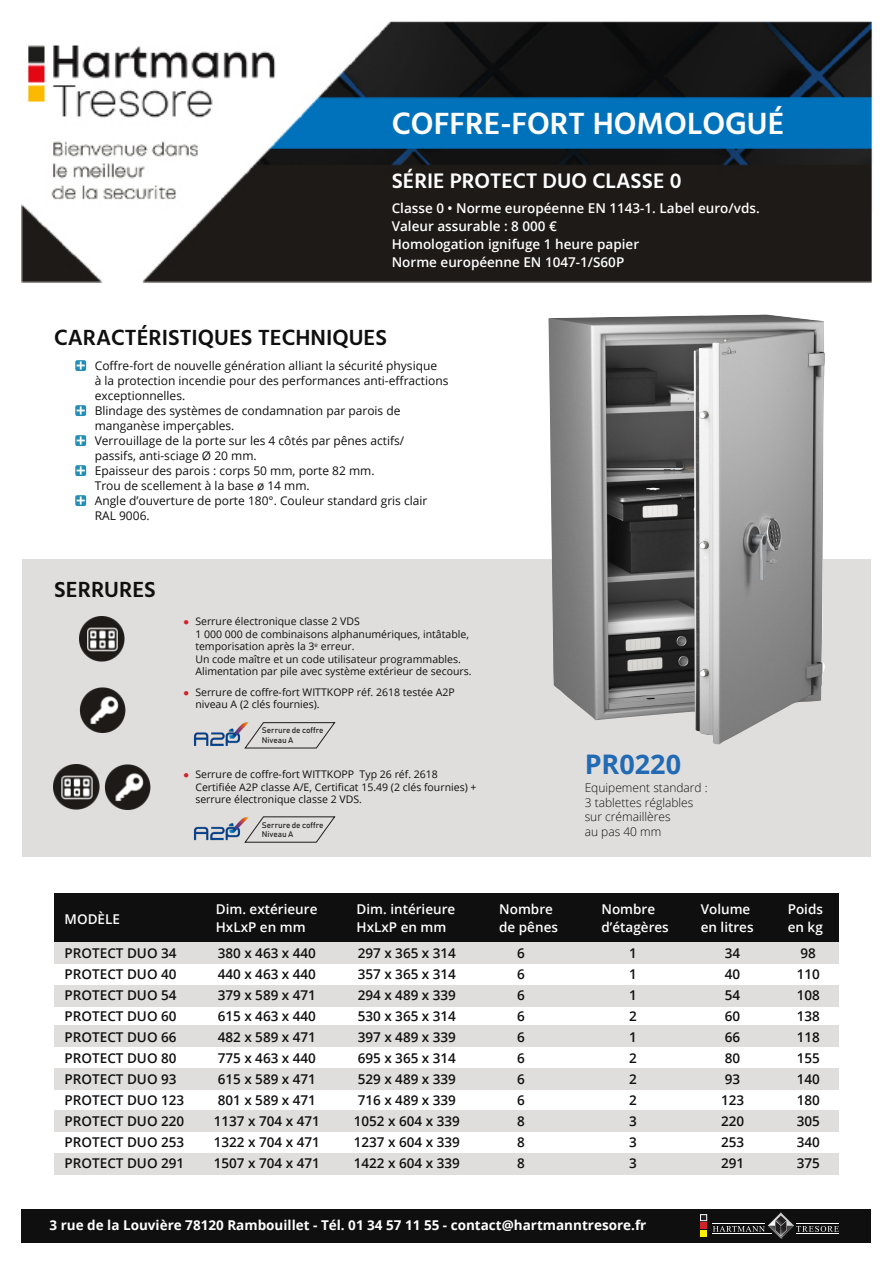
<style>
.page{position:relative;width:893px;height:1263px;background:#fff}
.page>*{position:absolute;margin:0;border:0;box-sizing:border-box;transform-origin:0 0}
.t1{font:600 31.5px "Hind Vadodara";color:#fff}
.t2{font:700 27px "Open Sans";color:#226ab4}
.t3{font:600 22.5px "Hind Vadodara";color:#0f0f0f}
.t4{font:600 21.6px "Hind Vadodara";color:#fff}
.t5{font:600 13.5px/21px "Open Sans";color:#0f0f0f;text-align:justify}
.t6{font:600 13.5px/18px "Open Sans";color:#fff}
.t7{font:700 13.5px "Open Sans";color:#fff}
.t8{font:12px/15px "Open Sans";color:#0f0f0f}
.t9{font:300 12px "Open Sans";color:#0f0f0f}
.t10{font:10.5px/12.6px "Open Sans";color:#0f0f0f}
.t11{font:8.1px "Bahnschrift 400 100";color:#231f20}
.s1{color:#d1232a}
</style>
<div class="page">
<div style="left:54px;top:942px;width:785px;height:22px;background:#e0dedd"></div>
<div style="left:54px;top:985px;width:785px;height:21px;background:#e0dedd"></div>
<div style="left:54px;top:1025px;width:785px;height:22px;background:#e0dedd"></div>
<div style="left:54px;top:1068px;width:785px;height:21px;background:#e0dedd"></div>
<div style="left:54px;top:1110px;width:785px;height:22px;background:#e0dedd"></div>
<div style="left:54px;top:1153px;width:785px;height:21px;background:#e0dedd"></div>
<div style="left:22px;top:559px;width:849px;height:298px;background:#e0dedd"></div>
<div style="left:21px;top:1209px;width:850px;height:33px;background:#0f0f0f"></div>
<img style="left:21px;top:21px;width:852px;height:261px">
<svg style="left:75px;top:360px;width:11px;height:11px"></svg>
<svg style="left:77px;top:361px;width:8px;height:9px"></svg>
<svg style="left:75px;top:405px;width:11px;height:11px"></svg>
<svg style="left:77px;top:406px;width:8px;height:9px"></svg>
<svg style="left:75px;top:435px;width:11px;height:11px"></svg>
<svg style="left:77px;top:436px;width:8px;height:9px"></svg>
<svg style="left:75px;top:465px;width:11px;height:11px"></svg>
<svg style="left:77px;top:466px;width:8px;height:9px"></svg>
<svg style="left:75px;top:495px;width:11px;height:11px"></svg>
<svg style="left:77px;top:496px;width:8px;height:9px"></svg>
<img style="left:80px;top:616px;width:45px;height:45px">
<img style="left:54px;top:764px;width:45px;height:46px">
<svg style="left:713px;top:1213px;width:126px;height:25px"></svg>
<hr style="left:713px;top:1233px;width:59px;height:1px;background:#fff">
<hr style="left:796px;top:1233px;width:43px;height:1px;background:#fff">
<hr style="left:713px;top:1224px;width:52px;height:1px;background:#fff">
<hr style="left:796px;top:1224px;width:43px;height:1px;background:#fff">
<div style="left:700px;top:1214px;width:7px;height:6px;background:#231f20"></div>
<div style="left:700px;top:1214px;width:7px;height:7px;border:1px solid #fff"></div>
<div style="left:700px;top:1223px;width:7px;height:6px;background:#d1232a"></div>
<div style="left:700px;top:1230px;width:7px;height:6px;background:#fff101"></div>
<div style="left:54px;top:893px;width:785px;height:49px;background:#0f0f0f"></div>
<img style="left:548px;top:314px;width:277px;height:430px">
<img style="left:79px;top:688px;width:46px;height:45px">
<img style="left:105px;top:764px;width:46px;height:46px">
<svg style="left:244px;top:722px;width:92px;height:27px"></svg>
<img style="left:194px;top:722px;width:61px;height:25px">
<svg style="left:244px;top:816px;width:92px;height:27px"></svg>
<img style="left:194px;top:816px;width:61px;height:25px">
<p class="t1" style="left:392px;top:100px;width:394px">COFFRE-FORT HOMOLOGUÉ</p>
<p class="t4" style="left:392px;top:164px;width:291px">SÉRIE PROTECT DUO CLASSE 0</p>
<p class="t6" style="left:392px;top:199px;width:369px">Classe 0 • Norme européenne EN 1143-1. Label euro/vds.</p>
<p class="t6" style="left:392px;top:217px;width:167px">Valeur assurable : 8 000 €</p>
<p class="t6" style="left:392px;top:235px;width:249px">Homologation ignifuge 1 heure papier</p>
<p class="t6" style="left:392px;top:253px;width:234px">Norme européenne EN 1047-1/S60P</p>
<p class="t3" style="left:54px;top:320px;width:335px">CARACTÉRISTIQUES TECHNIQUES</p>
<p class="t8" style="left:95px;top:358px;width:355px">Coffre-fort de nouvelle génération alliant la sécurité physique<br>à la protection incendie pour des performances anti-effractions exceptionnelles.</p>
<p class="t8" style="left:95px;top:403px;width:307px">Blindage des systèmes de condamnation par parois de</p>
<p class="t8" style="left:95px;top:418px;width:141px">manganèse imperçables.</p>
<p class="t8" style="left:95px;top:433px;width:311px">Verrouillage de la porte sur les 4 côtés par pênes actifs/</p>
<p class="t8" style="left:95px;top:448px;width:163px">passifs, anti-sciage Ø 20 mm.</p>
<p class="t8" style="left:95px;top:463px;width:281px">Epaisseur des parois : corps 50 mm, porte 82 mm.<br>Trou de scellement à la base ø 14 mm.</p>
<p class="t8" style="left:95px;top:493px;width:334px">Angle d’ouverture de porte 180°. Couleur standard gris clair</p>
<p class="t8" style="left:95px;top:508px;width:57px">RAL 9006.</p>
<p class="t3" style="left:54px;top:573px;width:103px">SERRURES</p>
<p class="t10" style="left:183px;top:614px;width:178px"><span class="s1">●</span> Serrure électronique classe 2 VDS</p>
<p class="t10" style="left:195px;top:627px;width:275px">1 000 000 de combinaisons alphanumériques, intâtable,</p>
<p class="t10" style="left:195px;top:640px;width:161px">temporisation après la 3<sup>e</sup> erreur.</p>
<p class="t10" style="left:195px;top:652px;width:267px">Un code maître et un code utilisateur programmables.</p>
<p class="t10" style="left:195px;top:665px;width:278px">Alimentation par pile avec système extérieur de secours.</p>
<p class="t10" style="left:195px;top:685px;width:261px;text-indent:-12px"><span class="s1">●</span> Serrure de coffre-fort WITTKOPP réf. 2618 testée A2P niveau A (2 clés fournies).</p>
<p class="t11" style="left:262px;top:725px;width:63px">Serrure de coffre</p>
<p class="t11" style="left:262px;top:735px;width:33px">Niveau A</p>
<p class="t10" style="left:183px;top:768px;width:256px"><span class="s1">●</span> Serrure de coffre-fort WITTKOPP Typ 26 réf. 2618</p>
<p class="t10" style="left:195px;top:780px;width:283px">Certifiée A2P classe A/E, Certificat 15.49 (2 clés fournies) + serrure électronique classe 2 VDS.</p>
<p class="t11" style="left:262px;top:819px;width:63px">Serrure de coffre</p>
<p class="t11" style="left:262px;top:829px;width:33px">Niveau A</p>
<p class="t6" style="left:65px;top:910px;width:57px">MODÈLE</p>
<p class="t6" style="left:216px;top:900px;width:103px">Dim. extérieure<br>HxLxP en mm</p>
<p class="t6" style="left:357px;top:900px;width:100px">Dim. intérieure<br>HxLxP en mm</p>
<p class="t6" style="left:499px;top:900px;width:55px">Nombre</p>
<p class="t6" style="left:499px;top:918px;width:60px">de pênes</p>
<p class="t5" style="left:65px;top:942px;width:121px;text-align:left">PROTECT DUO 34<br>PROTECT DUO 40<br>PROTECT DUO 54<br>PROTECT DUO 60<br>PROTECT DUO 66<br>PROTECT DUO 80<br>PROTECT DUO 93<br>PROTECT DUO 123<br>PROTECT DUO 220<br>PROTECT DUO 253<br>PROTECT DUO 291</p>
<p class="t5" style="left:218px;top:942px;width:100px">380 x 463 x 440<br>440 x 463 x 440<br>379 x 589 x 471<br>615 x 463 x 440<br>482 x 589 x 471</p>
<p class="t5" style="left:218px;top:1047px;width:100px">775 x 463 x 440</p>
<p class="t5" style="left:218px;top:1068px;width:100px">615 x 589 x 471</p>
<p class="t5" style="left:218px;top:1089px;width:100px">801 x 589 x 471</p>
<p class="t5" style="left:214px;top:1110px;width:108px">1137 x 704 x 471</p>
<p class="t5" style="left:214px;top:1131px;width:108px">1322 x 704 x 471</p>
<p class="t5" style="left:214px;top:1152px;width:108px">1507 x 704 x 471</p>
<p class="t5" style="left:358px;top:942px;width:100px">297 x 365 x 314<br>357 x 365 x 314<br>294 x 489 x 339<br>530 x 365 x 314<br>397 x 489 x 339</p>
<p class="t5" style="left:358px;top:1047px;width:100px">695 x 365 x 314</p>
<p class="t5" style="left:358px;top:1068px;width:100px">529 x 489 x 339</p>
<p class="t5" style="left:358px;top:1089px;width:100px">716 x 489 x 339</p>
<p class="t5" style="left:354px;top:1110px;width:108px">1052 x 604 x 339</p>
<p class="t5" style="left:354px;top:1131px;width:108px">1237 x 604 x 339</p>
<p class="t5" style="left:354px;top:1152px;width:108px">1422 x 604 x 339</p>
<p class="t5" style="left:517px;top:942px;width:9px">6</p>
<p class="t5" style="left:517px;top:963px;width:9px">6</p>
<p class="t5" style="left:517px;top:984px;width:9px">6</p>
<p class="t5" style="left:517px;top:1005px;width:9px">6</p>
<p class="t5" style="left:517px;top:1026px;width:9px">6</p>
<p class="t5" style="left:517px;top:1047px;width:9px">6</p>
<p class="t5" style="left:517px;top:1068px;width:9px">6</p>
<p class="t5" style="left:517px;top:1089px;width:9px">6</p>
<p class="t5" style="left:517px;top:1110px;width:9px">8</p>
<p class="t5" style="left:517px;top:1131px;width:9px">8</p>
<p class="t5" style="left:517px;top:1152px;width:9px">8</p>
<p class="t2" style="left:585px;top:745px;width:98px">PR0220</p>
<p class="t9" style="left:585px;top:780px;width:125px">Equipement standard :</p>
<p class="t9" style="left:585px;top:794px;width:110px">3 tablettes réglables</p>
<p class="t9" style="left:585px;top:808px;width:87px">sur crémaillères</p>
<p class="t9" style="left:585px;top:823px;width:78px">au pas 40 mm</p>
<p class="t6" style="left:601px;top:900px;width:55px">Nombre</p>
<p class="t6" style="left:601px;top:918px;width:69px">d’étagères</p>
<p class="t5" style="left:629px;top:942px;width:9px">1<br>1<br>1<br>2<br>1</p>
<p class="t5" style="left:629px;top:1047px;width:9px">2</p>
<p class="t5" style="left:629px;top:1068px;width:9px">2</p>
<p class="t5" style="left:629px;top:1089px;width:9px">2</p>
<p class="t5" style="left:629px;top:1110px;width:9px">3</p>
<p class="t5" style="left:629px;top:1131px;width:9px">3</p>
<p class="t5" style="left:629px;top:1152px;width:9px">3</p>
<p class="t6" style="left:701px;top:900px;width:54px">Volume en litres</p>
<p class="t6" style="left:788px;top:900px;width:37px">Poids en kg</p>
<p class="t5" style="left:725px;top:942px;width:17px">34</p>
<p class="t5" style="left:725px;top:963px;width:17px">40</p>
<p class="t5" style="left:725px;top:984px;width:17px">54</p>
<p class="t5" style="left:725px;top:1005px;width:17px">60</p>
<p class="t5" style="left:725px;top:1026px;width:17px">66</p>
<p class="t5" style="left:725px;top:1047px;width:17px">80</p>
<p class="t5" style="left:725px;top:1068px;width:17px">93</p>
<p class="t5" style="left:721px;top:1089px;width:25px">123</p>
<p class="t5" style="left:721px;top:1110px;width:25px">220</p>
<p class="t5" style="left:721px;top:1131px;width:25px">253</p>
<p class="t5" style="left:721px;top:1152px;width:25px">291</p>
<p class="t5" style="left:797px;top:942px;width:25px;text-align:left">98<br>110<br>108<br>138<br>118</p>
<p class="t5" style="left:797px;top:1047px;width:25px">155</p>
<p class="t5" style="left:797px;top:1068px;width:25px">140</p>
<p class="t5" style="left:797px;top:1089px;width:25px">180</p>
<p class="t5" style="left:797px;top:1110px;width:25px">305</p>
<p class="t5" style="left:797px;top:1131px;width:25px">340</p>
<p class="t5" style="left:797px;top:1152px;width:25px">375</p>
<p class="t7" style="left:50px;top:1216px;width:598px">3 rue de la Louvière 78120 Rambouillet - Tél. 01 34 57 11 55 - contact@hartmanntresore.fr</p>
</div>
